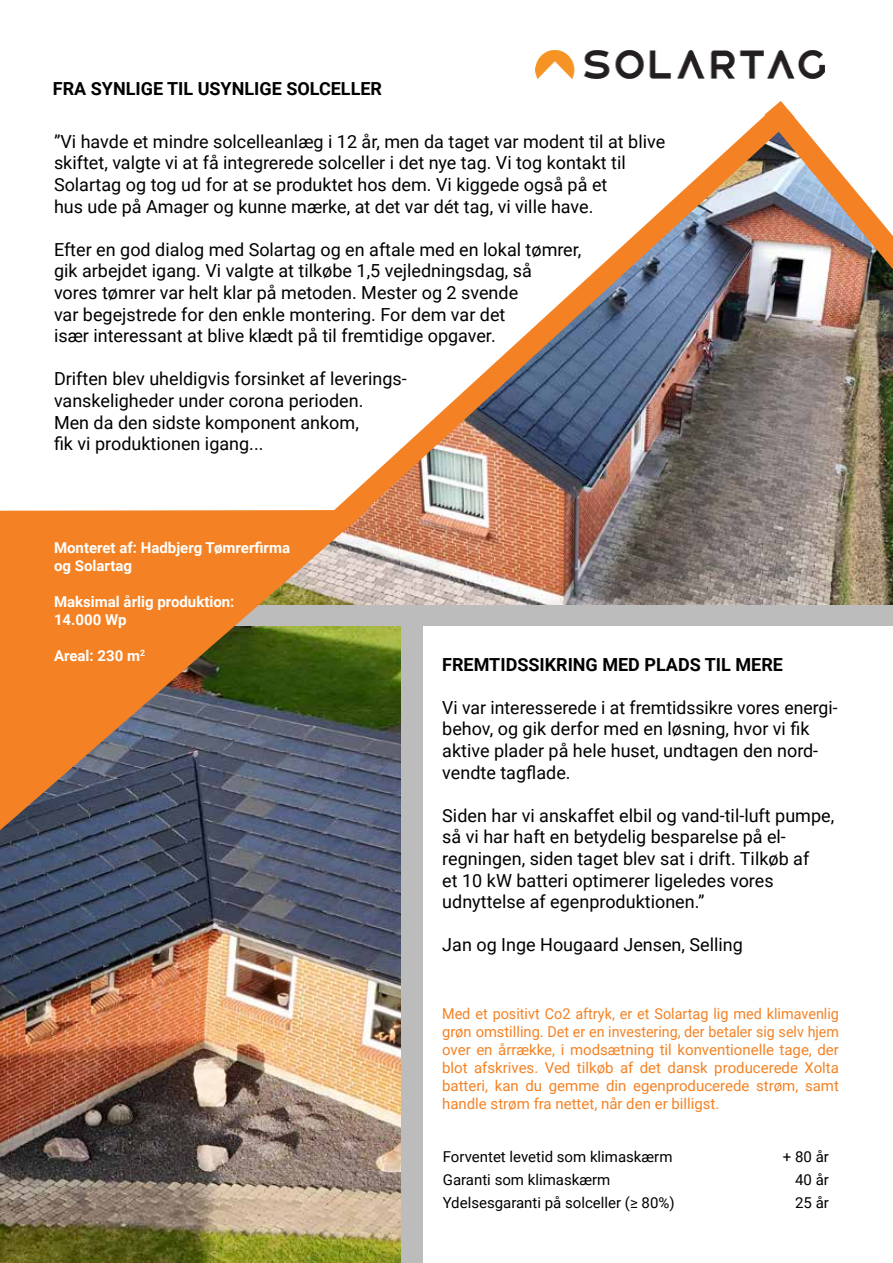
<style>
.page{position:relative;width:893px;height:1263px;background:#fff}
.page>*{position:absolute;margin:0;border:0;box-sizing:border-box;transform-origin:0 0}
.t1{font:18px/21.6px "Roboto";color:#000}
.t2{font:700 18px "Roboto";color:#000}
.t3{font:15px/18px "Roboto";color:#f48224;text-align:justify;scale:.96 1}
.t4{font:15px "Roboto";color:#000}
.t5{font:700 15px/18px "Roboto";color:#fff}
</style>
<div class="page">
<img style="left:0;top:625px;width:402px;height:638px">
<img style="left:368px;top:269px;width:525px;height:336px">
<div style="left:0;top:605px;width:893px;height:20px;background:#bcbcbc"></div>
<img style="left:535px;top:50px;width:290px;height:28px">
<div style="left:402px;top:623px;width:21px;height:640px;background:#bcbcbc"></div>
<img style="left:334px;top:114px;width:461px;height:430px">
<img style="left:765px;top:101px;width:128px;height:168px">
<svg style="left:0;top:510px;width:368px;height:320px;background:#a87443"></svg>
<p class="t2" style="left:53px;top:76px;width:331px">FRA SYNLIGE TIL USYNLIGE SOLCELLER</p>
<p class="t1" style="left:54px;top:130px;width:613px">”Vi havde et mindre solcelleanlæg i 12 år, men da taget var modent til at blive skiftet, valgte vi at få integrerede solceller i det nye tag. Vi tog kontakt til Solartag og tog ud for at se produktet hos dem. Vi kiggede også på et<br>hus ude på Amager og kunne mærke, at det var dét tag, vi ville have.</p>
<p class="t1" style="left:54px;top:238px;width:529px">Efter en god dialog med Solartag og en aftale med en lokal tømrer, gik arbejdet igang. Vi valgte at tilkøbe 1,5 vejledningsdag, så<br>vores tømrer var helt klar på metoden. Mester og 2 svende<br>var begejstrede for den enkle montering. For dem var det<br>især interessant at blive klædt på til fremtidige opgaver.</p>
<p class="t1" style="left:54px;top:367px;width:354px">Driften blev uheldigvis forsinket af leverings&shy;vanskeligheder under corona perioden.<br>Men da den sidste komponent ankom,<br>fik vi produktionen igang...</p>
<p class="t5" style="left:54px;top:538px;width:238px">Monteret af: Hadbjerg Tømrerfirma og Solartag</p>
<p class="t5" style="left:54px;top:592px;width:182px">Maksimal årlig produktion:<br>14.000 Wp</p>
<p class="t5" style="left:54px;top:646px;width:93px">Areal: 230 m<sup>2</sup></p>
<p class="t2" style="left:442px;top:651px;width:342px">FREMTIDSSIKRING MED PLADS TIL MERE</p>
<p class="t1" style="left:442px;top:696px;width:397px">Vi var interesserede i at fremtidssikre vores energi&shy;behov, og gik derfor med en løsning, hvor vi fik aktive plader på hele huset, undtagen den nord&shy;vendte tagflade.</p>
<p class="t1" style="left:442px;top:804px;width:393px">Siden har vi anskaffet elbil og vand-til-luft pumpe, så vi har haft en betydelig besparelse på el&shy;regningen, siden taget blev sat i drift. Tilkøb af<br>et 10 kW batteri optimerer ligeledes vores udnyttelse af egenproduktionen.”</p>
<p class="t1" style="left:442px;top:933px;width:302px">Jan og Inge Hougaard Jensen, Selling</p>
<p class="t3" style="left:442px;top:1004px;width:415px">Med et positivt Co2 aftryk, er et Solartag lig med klimavenlig grøn omstilling. Det er en investering, der betaler sig selv hjem over en årrække, i modsætning til konventionelle tage, der blot afskrives. Ved tilkøb af det dansk producerede Xolta batteri, kan du gemme din egenproducerede strøm, samt handle strøm fra nettet, når den er billigst.</p>
<p class="t4" style="left:443px;top:1146px;width:231px">Forventet levetid som klimaskærm</p>
<p class="t4" style="left:783px;top:1146px;width:48px">+ 80 år</p>
<p class="t4" style="left:443px;top:1169px;width:169px">Garanti som klimaskærm</p>
<p class="t4" style="left:795px;top:1169px;width:35px">40 år</p>
<p class="t4" style="left:443px;top:1192px;width:233px">Ydelsesgaranti på solceller (≥ 80%)</p>
<p class="t4" style="left:795px;top:1192px;width:35px">25 år</p>
</div>
